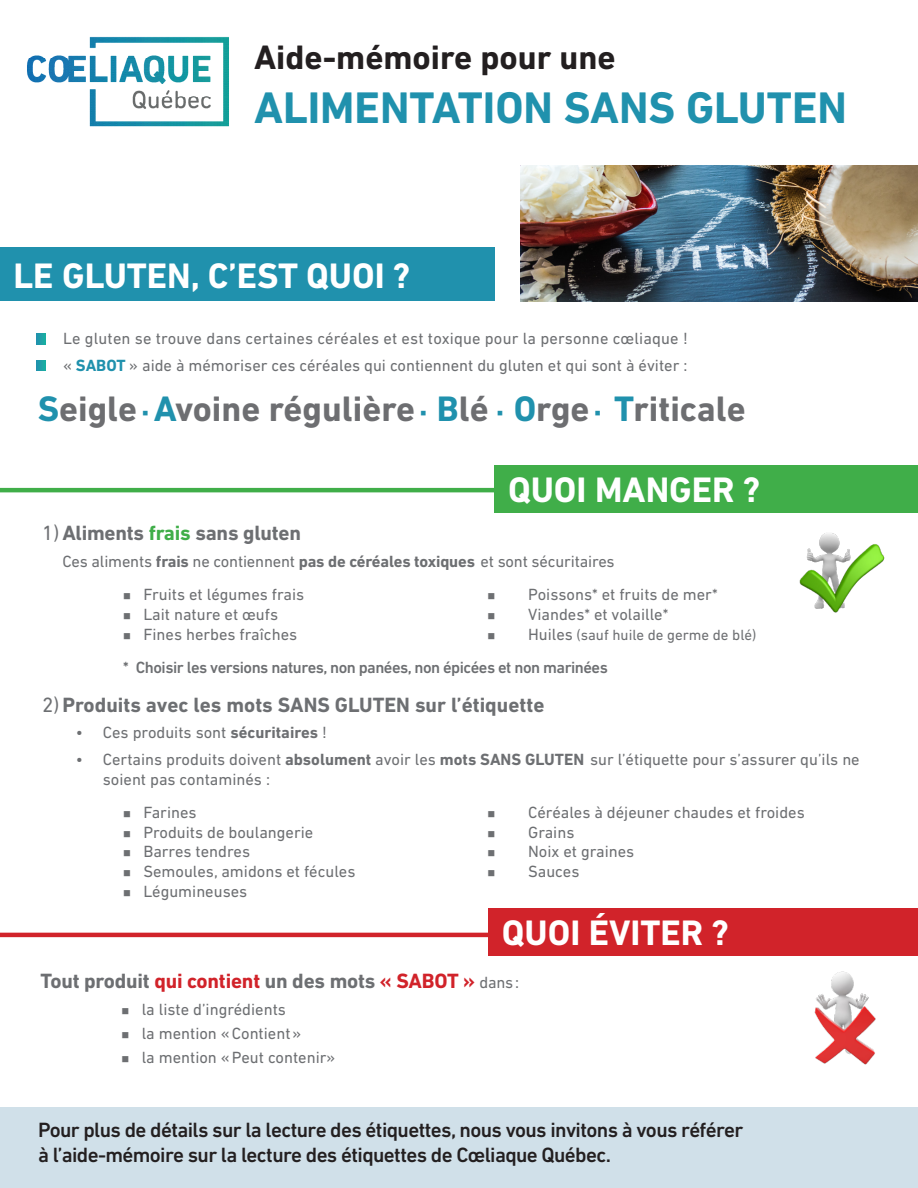
<style>
.page{position:relative;width:918px;height:1188px;background:#fff}
.page>*{position:absolute;margin:0;border:0;box-sizing:border-box;transform-origin:0 0}
.t1{font:700 45px "DIN Next LT Pro";color:#2091ad}
.t2{font:700 36px "DIN Next LT Pro";color:#6d6e71}
.t3{font:700 36px "DIN Next LT Pro";color:#fff}
.t4{font:700 34.5px "DIN Next LT Pro";color:#231f20}
.t5{font:500 21px/25.2px "DIN Next LT Pro";letter-spacing:-.03em;color:#231f20}
.t6{font:700 21px "DIN Next LT Pro";letter-spacing:-.01em;color:#6d6f72}
.t7{font:16.5px/19.8px "DIN Next LT Pro";color:#6d6f72}
.t8{font:500 16.5px "DIN Next LT Pro";letter-spacing:-.03em;color:#6d6f72}
.t9{font:15px "DIN Next LT Pro";color:#6d6f72}
.s1{font-weight:700;color:#2091ad}
.s2{color:#2091ad}
.s3{font-weight:400}
.s4{color:#40ae49}
.s5{font-weight:700}
.s6{font-size:16.5px}
.s7{color:#d1232a}
.s8{font-weight:400;font-size:16.5px}
</style>
<div class="page">
<img style="left:27px;top:36px;width:202px;height:91px">
<svg style="left:36px;top:334px;width:10px;height:10px"></svg>
<svg style="left:36px;top:360px;width:10px;height:11px"></svg>
<div style="left:495px;top:465px;width:423px;height:48px;background:#40ae49"></div>
<div style="left:0;top:247px;width:495px;height:54px;background:#2091ad"></div>
<div style="left:488px;top:908px;width:430px;height:47px;background:#d1232a"></div>
<img style="left:799px;top:533px;width:86px;height:80px">
<img style="left:814px;top:971px;width:62px;height:94px">
<div style="left:0;top:1108px;width:918px;height:80px;background:#d0e0e9"></div>
<hr style="left:0;top:488px;width:504px;height:4px;background:#40ae49">
<hr style="left:0;top:933px;width:498px;height:4px;background:#d1232a">
<img style="left:521px;top:166px;width:397px;height:135px">
<p class="t4" style="left:254px;top:37px;width:363px">Aide-mémoire pour une</p>
<p class="t1" style="left:254px;top:81px;width:594px">ALIMENTATION SANS GLUTEN</p>
<p class="t3" style="left:14px;top:254px;width:398px">LE GLUTEN, C’EST QUOI ?</p>
<p class="t7" style="left:63px;top:328px;width:626px">Le gluten se trouve dans certaines céréales et est toxique pour la personne cœliaque !</p>
<p class="t7" style="left:63px;top:355px;width:626px">« <span class="s1">SABOT</span> » aide à mémoriser ces céréales qui contiennent du gluten et qui sont à éviter :</p>
<p class="t2" style="left:38px;top:387px;width:709px"><span class="s2">S</span>eigle <span class="s2">■ A</span>voine régulière <span class="s2">■ B</span>lé <span class="s2">■ O</span>rge <span class="s2">■ T</span>riticale</p>
<p class="t3" style="left:508px;top:469px;width:254px">QUOI MANGER ?</p>
<p class="t6" style="left:42px;top:521px;width:260px"><span class="s3">1)</span>Aliments <span class="s4">frais</span> sans gluten</p>
<p class="t7" style="left:62px;top:551px;width:554px">Ces aliments <span class="s5">frais</span> ne contiennent <span class="s5">pas de céréales toxiques</span> et sont sécuritaires</p>
<p class="t7" style="left:123px;top:584px;width:183px">■ Fruits et légumes frais</p>
<p class="t7" style="left:488px;top:584px;width:232px">■ Poissons* et fruits de mer*</p>
<p class="t7" style="left:123px;top:604px;width:157px">■ Lait nature et œufs</p>
<p class="t7" style="left:488px;top:604px;width:182px">■ Viandes* et volaille*</p>
<p class="t7" style="left:123px;top:624px;width:176px">■ Fines herbes fraîches</p>
<p class="t9" style="left:488px;top:626px;width:270px">■ <span class="s6">Huiles</span> (sauf huile de germe de blé)</p>
<p class="t8" style="left:123px;top:658px;width:486px">* Choisir les versions natures, non panées, non épicées et non marinées</p>
<p class="t6" style="left:42px;top:692px;width:504px"><span class="s3">2)</span>Produits avec les mots SANS GLUTEN sur l’étiquette</p>
<p class="t7" style="left:76px;top:723px;width:252px">• Ces produits sont <span class="s5">sécuritaires</span> !</p>
<p class="t7" style="left:103px;top:749px;width:758px;text-indent:-27px">• Certains produits doivent <span class="s5">absolument</span> avoir les <span class="s5">mots SANS GLUTEN</span> sur l’étiquette pour s’assurer qu’ils ne soient pas contaminés :</p>
<p class="t7" style="left:123px;top:802px;width:75px">■ Farines</p>
<p class="t7" style="left:488px;top:802px;width:319px">■ Céréales à déjeuner chaudes et froides</p>
<p class="t7" style="left:123px;top:822px;width:192px">■ Produits de boulangerie</p>
<p class="t7" style="left:488px;top:822px;width:88px">■ Grains</p>
<p class="t7" style="left:123px;top:842px;width:129px">■ Barres tendres</p>
<p class="t7" style="left:488px;top:842px;width:148px">■ Noix et graines</p>
<p class="t7" style="left:123px;top:862px;width:234px">■ Semoules, amidons et fécules</p>
<p class="t7" style="left:488px;top:862px;width:93px">■ Sauces</p>
<p class="t7" style="left:123px;top:881px;width:126px">■ Légumineuses</p>
<p class="t3" style="left:502px;top:912px;width:229px">QUOI ÉVITER ?</p>
<p class="t6" style="left:40px;top:969px;width:480px">Tout produit <span class="s7">qui contient</span> un des mots <span class="s7">« SABOT »</span> <span class="s8">dans:</span></p>
<p class="t7" style="left:121px;top:999px;width:166px">■ la liste d’ingrédients</p>
<p class="t7" style="left:121px;top:1023px;width:182px">■ la mention «Contient»</p>
<p class="t7" style="left:121px;top:1047px;width:215px">■ la mention «Peut contenir»</p>
<p class="t5" style="left:38px;top:1117px;width:707px">Pour plus de détails sur la lecture des étiquettes, nous vous invitons à vous référer à l’aide-mémoire sur la lecture des étiquettes de Cœliaque Québec.</p>
</div>
